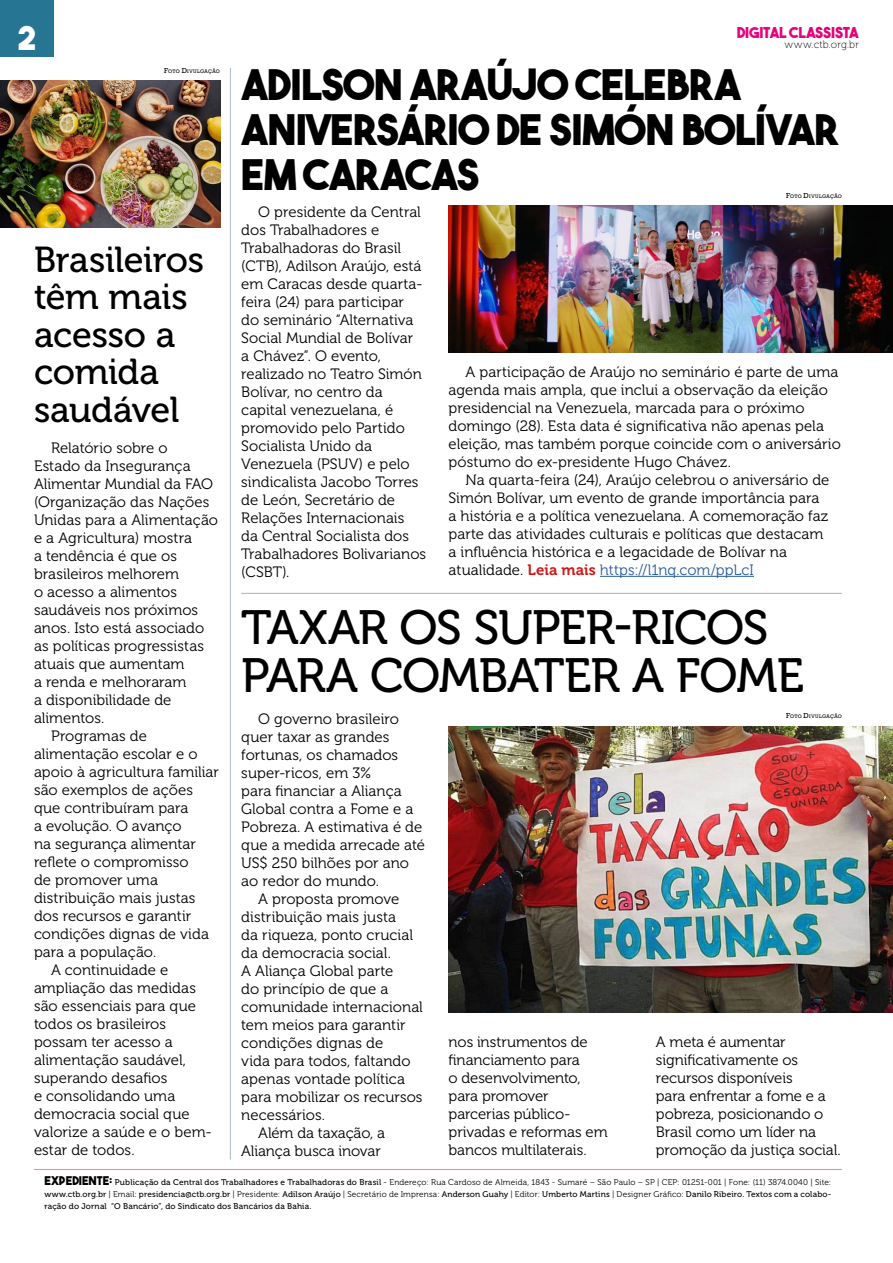
<style>
.page{position:relative;width:893px;height:1263px;background:#fff}
.page>*{position:absolute;margin:0;border:0;box-sizing:border-box;transform-origin:0 0}
.t1{font:48px/48px "Museo 500";letter-spacing:-.025em;color:#000}
.t2{font:42px/45px "The Bold Font";letter-spacing:-.015em;color:#000}
.t3{font:36px/37.5px "Museo 500";letter-spacing:-.01em;color:#000}
.t4{font:33px "The Bold Font";color:#fff}
.t5{font:15px/18px "Museo 300";color:#000}
.t6{font:15px "The Bold Font";letter-spacing:-.015em;color:#e6007d}
.t7{font:10.5px "Museo 100";letter-spacing:.015em;color:#000}
.t8{font:8.25px/12px "Museo 500";letter-spacing:.02em;color:#000}
.t9{font:8.25px "Museo 300";letter-spacing:.02em;color:#000}
.t10{font:4.8px "Rockwell";letter-spacing:.04em;color:#000}
.s1{font-size:6.75px}
.s2{font-family:"Museo 700";color:#cd1719}
.s3{color:#275b9b}
.s4{font-family:"The Bold Font";font-size:12px}
.s5{font-family:"Museo 500"}
.s6{font-family:"Museo 300"}
</style>
<div class="page">
<div style="left:0;top:0;width:53px;height:57px;background:#267593"></div>
<hr style="left:34px;top:1169px;width:808px;height:1px;background:#e7967b">
<hr style="left:241px;top:593px;width:601px;height:1px;background:#aabbc5">
<hr style="left:230px;top:68px;width:1px;height:1091px;background:#aabbc5">
<hr style="left:600px;top:576px;width:154px;height:1px;background:#275b9b">
<img style="left:449px;top:205px;width:444px;height:148px">
<img style="left:449px;top:726px;width:444px;height:286px">
<img style="left:0;top:81px;width:220px;height:146px">
<h3 class="t4" style="left:17px;top:17px;width:21px">2</h3>
<p class="t10" style="left:164px;top:68px;width:57px"><span class="s1">F</span>OTO <span class="s1">D</span>IVULGAÇÃO</p>
<h3 class="t3" style="left:34px;top:241px;width:172px">Brasileiros têm mais acesso a comida saudável</h3>
<p class="t5" style="left:51px;top:439px;width:118px">Relatório sobre o</p>
<p class="t5" style="left:34px;top:457px;width:158px">Estado da Insegurança</p>
<p class="t5" style="left:34px;top:475px;width:181px">Alimentar Mundial da FAO</p>
<p class="t5" style="left:34px;top:493px;width:177px">(Organização das Nações</p>
<p class="t5" style="left:34px;top:511px;width:186px">Unidas para a Alimentação</p>
<p class="t5" style="left:34px;top:529px;width:159px">e a Agricultura) mostra</p>
<p class="t5" style="left:34px;top:547px;width:144px">a tendência é que os</p>
<p class="t5" style="left:34px;top:565px;width:146px">brasileiros melhorem</p>
<p class="t5" style="left:34px;top:583px;width:145px">o acesso a alimentos</p>
<p class="t5" style="left:34px;top:601px;width:166px">saudáveis nos próximos</p>
<p class="t5" style="left:34px;top:619px;width:172px">anos. Isto está associado</p>
<p class="t5" style="left:34px;top:637px;width:172px">as políticas progressistas</p>
<p class="t5" style="left:34px;top:655px;width:152px">atuais que aumentam</p>
<p class="t5" style="left:34px;top:673px;width:154px">a renda e melhoraram</p>
<p class="t5" style="left:34px;top:691px;width:139px">a disponibilidade de</p>
<p class="t5" style="left:34px;top:709px;width:72px">alimentos.</p>
<p class="t5" style="left:51px;top:727px;width:98px">Programas de</p>
<p class="t5" style="left:34px;top:745px;width:165px">alimentação escolar e o</p>
<p class="t5" style="left:34px;top:763px;width:186px">apoio à agricultura familiar</p>
<p class="t5" style="left:34px;top:781px;width:161px">são exemplos de ações</p>
<p class="t5" style="left:34px;top:799px;width:156px">que contribuíram para</p>
<p class="t5" style="left:34px;top:817px;width:149px">a evolução. O avanço</p>
<p class="t5" style="left:34px;top:835px;width:163px">na segurança alimentar</p>
<p class="t5" style="left:34px;top:853px;width:156px">reflete o compromisso</p>
<p class="t5" style="left:34px;top:871px;width:125px">de promover uma</p>
<p class="t5" style="left:34px;top:889px;width:163px">distribuição mais justas</p>
<p class="t5" style="left:34px;top:907px;width:159px">dos recursos e garantir</p>
<p class="t5" style="left:34px;top:925px;width:176px">condições dignas de vida</p>
<p class="t5" style="left:34px;top:943px;width:124px">para a população.</p>
<p class="t5" style="left:51px;top:961px;width:119px">A continuidade e</p>
<p class="t5" style="left:34px;top:979px;width:163px">ampliação das medidas</p>
<p class="t5" style="left:34px;top:997px;width:164px">são essenciais para que</p>
<p class="t5" style="left:34px;top:1015px;width:133px">todos os brasileiros</p>
<p class="t5" style="left:34px;top:1033px;width:140px">possam ter acesso a</p>
<p class="t5" style="left:34px;top:1051px;width:154px">alimentação saudável,</p>
<p class="t5" style="left:34px;top:1069px;width:135px">superando desafios</p>
<p class="t5" style="left:34px;top:1087px;width:143px">e consolidando uma</p>
<p class="t5" style="left:34px;top:1105px;width:157px">democracia social que</p>
<p class="t5" style="left:34px;top:1123px;width:180px">valorize a saúde e o bem-</p>
<p class="t5" style="left:34px;top:1141px;width:102px">estar de todos.</p>
<p class="t6" style="left:737px;top:23px;width:123px">DIGITAL CLASSISTA</p>
<p class="t7" style="left:784px;top:39px;width:76px">www.ctb.org.br</p>
<h2 class="t2" style="left:241px;top:61px;width:600px">ADILSON ARAÚJO CELEBRA<br>ANIVERSÁRIO DE SIMÓN BOLÍVAR<br>EM CARACAS</h2>
<p class="t5" style="left:241px;top:203px;width:186px;text-indent:17px">O presidente da Central dos Trabalhadores e<br>Trabalhadoras do Brasil (CTB), Adilson Araújo, está em Caracas desde quarta&shy;feira (24) para participar<br>do seminário “Alternativa<br>Social Mundial de Bolívar<br>a Chávez”. O evento, realizado no Teatro Simón<br>Bolívar, no centro da capital venezuelana, é promovido pelo Partido<br>Socialista Unido da<br>Venezuela (PSUV) e pelo sindicalista Jacobo Torres de León, Secretário de<br>Relações Internacionais<br>da Central Socialista dos<br>Trabalhadores Bolivarianos (CSBT).</p>
<p class="t10" style="left:786px;top:194px;width:57px"><span class="s1">F</span>OTO <span class="s1">D</span>IVULGAÇÃO</p>
<p class="t5" style="left:449px;top:363px;width:394px;text-indent:17px">A participação de Araújo no seminário é parte de uma agenda mais ampla, que inclui a observação da eleição presidencial na Venezuela, marcada para o próximo domingo (28). Esta data é significativa não apenas pela eleição, mas também porque coincide com o aniversário póstumo do ex-presidente Hugo Chávez.</p>
<p class="t5" style="left:449px;top:471px;width:382px;text-indent:17px">Na quarta-feira (24), Araújo celebrou o aniversário de Simón Bolívar, um evento de grande importância para a história e a política venezuelana. A comemoração faz parte das atividades culturais e políticas que destacam a influência histórica e a legacidade de Bolívar na atualidade. <span class="s2">Leia mais</span> <span class="s3">https://l1nq.com/ppLcI</span></p>
<h1 class="t1" style="left:241px;top:604px;width:564px">TAXAR OS SUPER-RICOS<br>PARA COMBATER A FOME</h1>
<p class="t5" style="left:258px;top:710px;width:142px">O governo brasileiro</p>
<p class="t5" style="left:241px;top:728px;width:150px">quer taxar as grandes</p>
<p class="t5" style="left:241px;top:746px;width:158px">fortunas, os chamados</p>
<p class="t5" style="left:241px;top:764px;width:131px">super-ricos, em 3%</p>
<p class="t5" style="left:241px;top:782px;width:162px">para financiar a Aliança</p>
<p class="t5" style="left:241px;top:800px;width:174px">Global contra a Fome e a</p>
<p class="t5" style="left:241px;top:818px;width:183px">Pobreza. A estimativa é de</p>
<p class="t5" style="left:241px;top:836px;width:185px">que a medida arrecade até</p>
<p class="t5" style="left:241px;top:854px;width:169px">US$ 250 bilhões por ano</p>
<p class="t5" style="left:241px;top:872px;width:139px">ao redor do mundo.</p>
<p class="t5" style="left:258px;top:890px;width:143px">A proposta promove</p>
<p class="t5" style="left:241px;top:908px;width:156px">distribuição mais justa</p>
<p class="t5" style="left:241px;top:926px;width:173px">da riqueza, ponto crucial</p>
<p class="t5" style="left:241px;top:944px;width:151px">da democracia social.</p>
<p class="t5" style="left:241px;top:962px;width:154px">A Aliança Global parte</p>
<p class="t5" style="left:241px;top:980px;width:148px">do princípio de que a</p>
<p class="t5" style="left:241px;top:998px;width:183px">comunidade internacional</p>
<p class="t5" style="left:241px;top:1016px;width:166px">tem meios para garantir</p>
<p class="t5" style="left:241px;top:1034px;width:144px">condições dignas de</p>
<p class="t5" style="left:241px;top:1052px;width:171px">vida para todos, faltando</p>
<p class="t5" style="left:241px;top:1070px;width:165px">apenas vontade política</p>
<p class="t5" style="left:241px;top:1088px;width:183px">para mobilizar os recursos</p>
<p class="t5" style="left:241px;top:1106px;width:85px">necessários.</p>
<p class="t5" style="left:258px;top:1124px;width:128px">Além da taxação, a</p>
<p class="t5" style="left:241px;top:1142px;width:141px">Aliança busca inovar</p>
<p class="t5" style="left:449px;top:1033px;width:161px">nos instrumentos de financiamento para<br>o desenvolvimento, para promover parcerias público&shy;privadas e reformas em bancos multilaterais.</p>
<p class="t10" style="left:786px;top:713px;width:57px"><span class="s1">F</span>OTO <span class="s1">D</span>IVULGAÇÃO</p>
<p class="t5" style="left:656px;top:1033px;width:186px">A meta é aumentar significativamente os recursos disponíveis<br>para enfrentar a fome e a pobreza, posicionando o<br>Brasil como um líder na promoção da justiça social.</p>
<p class="t9" style="left:44px;top:1178px;width:788px"><span class="s4">EXPEDIENTE:</span> <span class="s5">Publicação da Central dos Trabalhadores e Trabalhadoras do Brasil</span> - Endereço: Rua Cardoso de Almeida, 1843 - Sumaré – São Paulo – SP | CEP: 01251-001 | Fone: (11) 3874.0040 | Site:</p>
<p class="t8" style="left:44px;top:1188px;width:788px">www.ctb.org.br <span class="s6">| Email:</span> presidencia@ctb.org.br <span class="s6">| Presidente:</span> Adilson Araújo <span class="s6">| Secretário de Imprensa:</span> Anderson Guahy <span class="s6">| Editor:</span> Umberto Martins <span class="s6">| Designer Gráfico:</span> Danilo Ribeiro. Textos com a colabo&shy;ração do Jornal “O Bancário”, do Sindicato dos Bancários da Bahia.</p>
</div>
